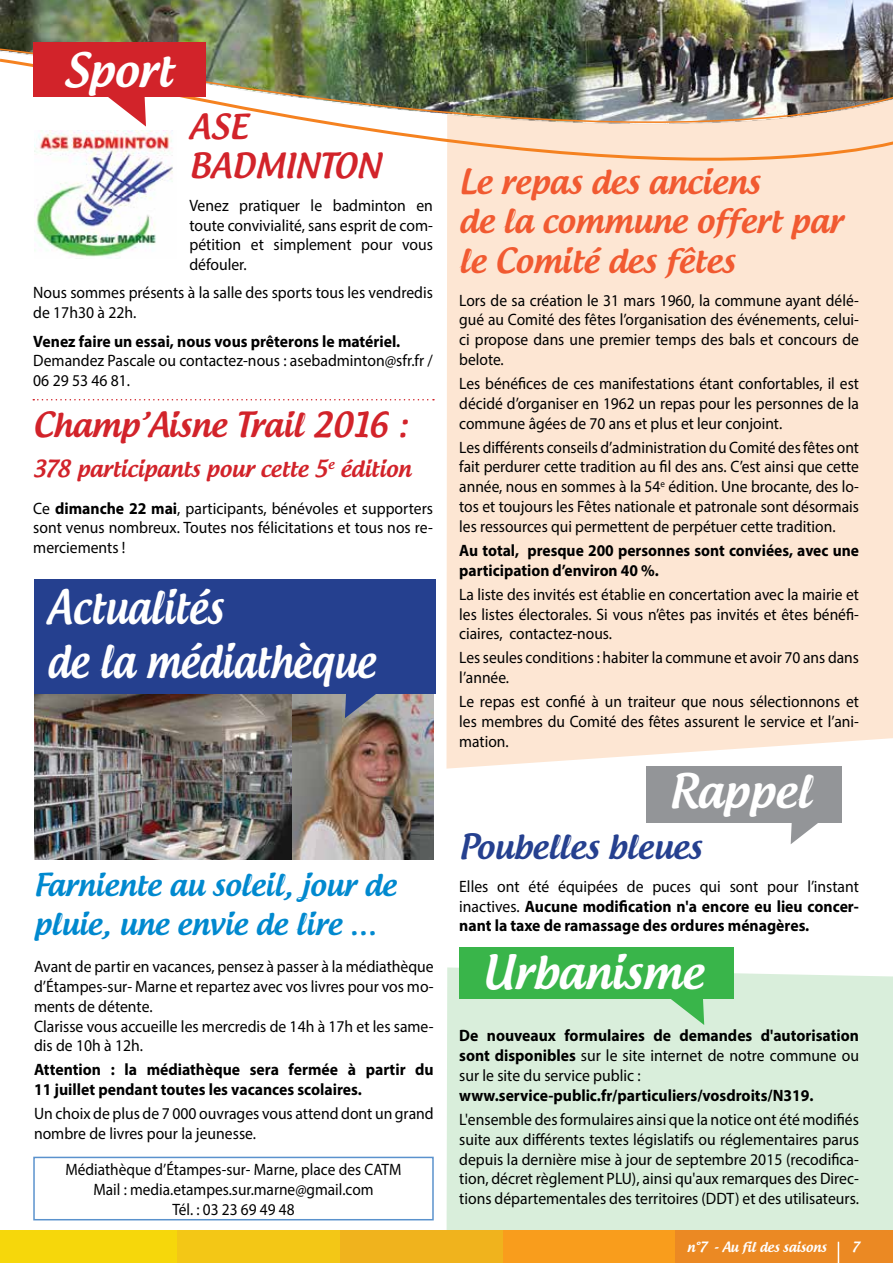
<style>
.page{position:relative;width:893px;height:1263px;background:#fff}
.page>*{position:absolute;margin:0;border:0;box-sizing:border-box;transform-origin:0 0}
.t1{font:500 45px/54px "Androgyne";color:#fff;scale:.87 1}
.t2{font:500 45px "Androgyne";color:#fff}
.t3{font:500 33px/39.6px "Androgyne";color:#f15a31}
.t4{font:500 33px/39.6px "Androgyne";color:#d2232a}
.t5{font:500 33px "Androgyne";color:#25408f}
.t6{font:500 30px/39.6px "Androgyne";color:#0089cf}
.t7{font:500 22.5px "Androgyne";color:#d2232a}
.t8{font:16.5px/19.8px "Myriad Pro";color:#000;scale:.95 1}
.t9{font:16.5px/19.8px "Myriad Pro";color:#000;text-align:justify;scale:.94 1}
.t10{font:700 16.5px/19.8px "Myriad Pro";color:#000;text-align:justify;scale:.95 1}
.t11{font:16.5px/19.8px "Myriad Pro";color:#000;text-align:center;scale:.93 1}
.t12{font:700 16.5px/19.8px "Myriad Pro";color:#000;scale:.94 1}
.t13{font:500 13.5px "Androgyne";color:#fff}
.s1{font-weight:700}
.s2{font-weight:400}
</style>
<div class="page">
<div style="left:446px;top:967px;width:447px;height:263px;background:#d9eedb"></div>
<div style="left:446px;top:320px;width:447px;height:449px;background:#fde6d3"></div>
<img style="left:0;top:0;width:893px;height:320px">
<img style="left:0;top:48px;width:893px;height:9px">
<img style="left:0;top:57px;width:893px;height:164px">
<img style="left:292px;top:694px;width:142px;height:165px">
<img style="left:34px;top:694px;width:258px;height:165px">
<div style="left:33px;top:1157px;width:401px;height:63px;border:2px solid #5a92cd"></div>
<div style="left:34px;top:579px;width:401px;height:115px;background:#25408f"></div>
<svg style="left:345px;top:694px;width:39px;height:24px"></svg>
<img style="left:34px;top:131px;width:143px;height:128px">
<div style="left:33px;top:43px;width:172px;height:54px;background:#d2232a"></div>
<svg style="left:107px;top:97px;width:39px;height:30px"></svg>
<svg style="left:33px;top:399px;width:401px;height:1px"></svg>
<div style="left:459px;top:947px;width:274px;height:52px;background:#39b54a"></div>
<svg style="left:665px;top:999px;width:39px;height:26px"></svg>
<div style="left:646px;top:766px;width:196px;height:57px;background:#939598"></div>
<svg style="left:791px;top:823px;width:27px;height:21px"></svg>
<div style="left:674px;top:1230px;width:219px;height:33px;background:#eb8923"></div>
<div style="left:498px;top:1230px;width:177px;height:33px;background:#f99d1c"></div>
<div style="left:326px;top:1230px;width:177px;height:33px;background:#f0b31d"></div>
<div style="left:163px;top:1230px;width:177px;height:33px;background:#f3c716"></div>
<div style="left:0;top:1230px;width:177px;height:33px;background:#f6d70b"></div>
<svg style="left:838px;top:1242px;width:1px;height:21px"></svg>
<h1 class="t2" style="left:64px;top:42px;width:111px">Sport</h1>
<h2 class="t4" style="left:189px;top:106px;width:193px">ASE<br>BADMINTON</h2>
<p class="t8" style="left:189px;top:195px;width:258px;text-align:justify">Venez pratiquer le badminton en toute convivialité, sans esprit de com&shy;pétition et simplement pour vous défouler.</p>
<p class="t8" style="left:33px;top:283px;width:422px">Nous sommes présents à la salle des sports tous les vendredis de 17h30 à 22h.</p>
<p class="t10" style="left:33px;top:331px;width:388px">Venez faire un essai, nous vous prêterons le matériel.</p>
<p class="t8" style="left:33px;top:351px;width:422px">Demandez Pascale ou contactez-nous : asebadminton@sfr.fr /<br>06 29 53 46 81.</p>
<h2 class="t4" style="left:33px;top:405px;width:375px">Champ’Aisne Trail 2016 :</h2>
<h3 class="t7" style="left:33px;top:454px;width:379px">378 participants pour cette 5<sup>e</sup> édition</h3>
<p class="t8" style="left:33px;top:498px;width:422px;text-align:justify">Ce <span class="s1">dimanche 22 mai</span>, participants, bénévoles et supporters sont venus nombreux. Toutes nos félicitations et tous nos re&shy;merciements !</p>
<h1 class="t1" style="left:47px;top:580px;width:379px">Actualités<br>de la médiathèque</h1>
<h3 class="t6" style="left:34px;top:864px;width:364px">Farniente au soleil, jour de pluie, une envie de lire …</h3>
<p class="t8" style="left:34px;top:956px;width:422px">Avant de partir en vacances, pensez à passer à la médiathèque d’Étampes-sur- Marne et repartez avec vos livres pour vos mo&shy;ments de détente.<br>Clarisse vous accueille les mercredis de 14h à 17h et les same&shy;dis de 10h à 12h.</p>
<p class="t10" style="left:34px;top:1059px;width:422px">Attention : la médiathèque sera fermée à partir du<br>11 juillet pendant toutes les vacances scolaires.</p>
<p class="t8" style="left:34px;top:1103px;width:422px">Un choix de plus de 7 000 ouvrages vous attend dont un grand nombre de livres pour la jeunesse.</p>
<p class="t11" style="left:65px;top:1159px;width:363px">Médiathèque d’Étampes-sur- Marne, place des CATM<br>Mail : media.etampes.sur.marne@gmail.com<br>Tél. : 03 23 69 49 48</p>
<h2 class="t3" style="left:459px;top:161px;width:385px">Le repas des anciens<br>de la commune offert par le Comité des fêtes</h2>
<p class="t9" style="left:459px;top:290px;width:427px">Lors de sa création le 31 mars 1960, la commune ayant délé&shy;gué au Comité des fêtes l’organisation des événements, celui&shy;ci propose dans une premier temps des bals et concours de belote.</p>
<p class="t9" style="left:459px;top:373px;width:427px">Les bénéfices de ces manifestations étant confortables, il est décidé d’organiser en 1962 un repas pour les personnes de la commune âgées de 70 ans et plus et leur conjoint.</p>
<p class="t9" style="left:459px;top:437px;width:427px">Les différents conseils d’administration du Comité des fêtes ont fait perdurer cette tradition au fil des ans. C’est ainsi que cette année, nous en sommes à la 54<sup>e</sup> édition. Une brocante, des lo&shy;tos et toujours les Fêtes nationale et patronale sont désormais les ressources qui permettent de perpétuer cette tradition.</p>
<p class="t12" style="left:459px;top:540px;width:427px">Au total, presque 200 personnes sont conviées, avec une participation d’environ 40 %.</p>
<p class="t9" style="left:459px;top:584px;width:427px">La liste des invités est établie en concertation avec la mairie et les listes électorales. Si vous n’êtes pas invités et êtes bénéfi&shy;ciaires, contactez-nous.</p>
<p class="t9" style="left:459px;top:648px;width:427px">Les seules conditions : habiter la commune et avoir 70 ans dans l’année.</p>
<p class="t9" style="left:459px;top:692px;width:427px">Le repas est confié à un traiteur que nous sélectionnons et les membres du Comité des fêtes assurent le service et l’ani&shy;mation.</p>
<h1 class="t2" style="left:669px;top:762px;width:144px">Rappel</h1>
<h2 class="t5" style="left:459px;top:826px;width:244px">Poubelles bleues</h2>
<p class="t10" style="left:459px;top:876px;width:422px"><span class="s2">Elles ont été équipées de puces qui sont pour l’instant inactives.</span> Aucune modification n'a encore eu lieu concer&shy;nant la taxe de ramassage des ordures ménagères.</p>
<h1 class="t2" style="left:482px;top:943px;width:222px">Urbanisme</h1>
<p class="t10" style="left:459px;top:1025px;width:422px">De nouveaux formulaires de demandes d'autorisation sont disponibles <span class="s2">sur le site internet de notre commune ou sur le site du service public :</span></p>
<p class="t10" style="left:459px;top:1085px;width:375px">www.service-public.fr/particuliers/vosdroits/N319.</p>
<p class="t8" style="left:459px;top:1109px;width:422px;text-align:justify">L'ensemble des formulaires ainsi que la notice ont été modifiés suite aux différents textes législatifs ou réglementaires parus depuis la dernière mise à jour de septembre 2015 (recodifica&shy;tion, décret règlement PLU), ainsi qu'aux remarques des Direc&shy;tions départementales des territoires (DDT) et des utilisateurs.</p>
<p class="t13" style="left:687px;top:1238px;width:141px">n°7 - Au fil des saisons</p>
<p class="t13" style="left:852px;top:1238px;width:8px">7</p>
</div>
